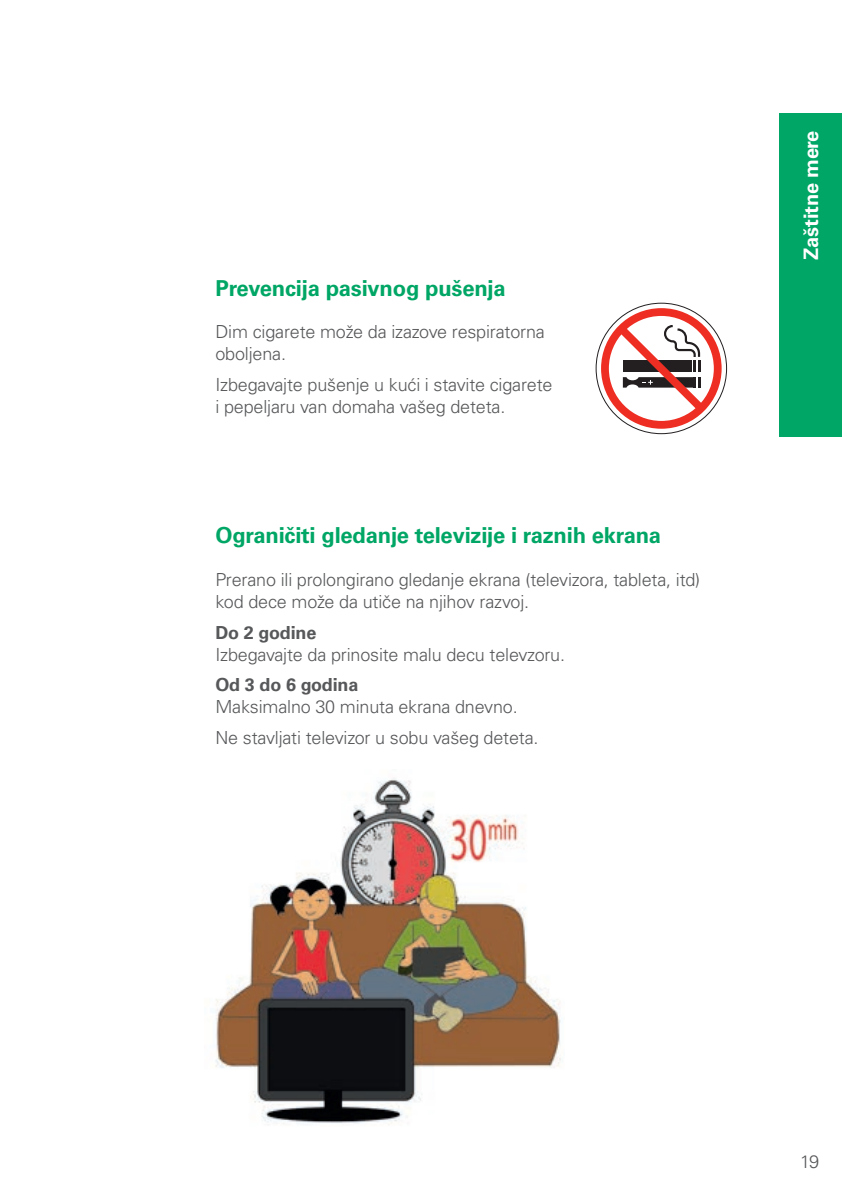
<style>
.page{position:relative;width:842px;height:1191px;background:#fff}
.page>*{position:absolute;margin:0;border:0;box-sizing:border-box;transform-origin:0 0}
.t1{font:700 22px "Univers LTCYR 65";letter-spacing:-.01em;color:#00a665}
.t2{font:700 22px "Univers LT Std";letter-spacing:-.01em;color:#00a665}
.t3{font:700 20px "Univers LTCYR 65";letter-spacing:-.01em;color:#fff}
.t4{font:300 18px/22px "Univers LTCYR 45";letter-spacing:-.01em;color:#57585a}
.t5{font:700 18px "Univers LTCYR 65";letter-spacing:-.01em;color:#57585a}
.t6{font:300 18px "Univers LT Std";color:#57585a}
</style>
<div class="page">
<div style="left:780px;top:113px;width:62px;height:324px;background:#00a665"></div>
<img style="left:215px;top:778px;width:346px;height:347px">
<div style="left:601px;top:308px;width:121px;height:121px;border:8px solid #ee2e22;border-radius:50%"></div>
<svg style="left:611px;top:318px;width:100px;height:101px"></svg>
<p class="t2" style="left:215px;top:275px;width:292px">Prevencija pasivnog pušenja</p>
<p class="t4" style="left:215px;top:320px;width:331px">Dim cigarete može da izazove respiratorna oboljena.</p>
<p class="t4" style="left:215px;top:373px;width:339px">Izbegavajte pušenje u kući i stavite cigarete i pepeljaru van domaha vašeg deteta.</p>
<p class="t1" style="left:215px;top:520px;width:447px">Ograničiti gledanje televizije i raznih ekrana</p>
<p class="t4" style="left:215px;top:568px;width:486px">Prerano ili prolongirano gledanje ekrana (televizora, tableta, itd) kod dece može da utiče na njihov razvoj.</p>
<p class="t5" style="left:215px;top:619px;width:102px">Do 2 godine</p>
<p class="t4" style="left:215px;top:642px;width:351px">Izbegavajte da prinosite malu decu televzoru.</p>
<p class="t5" style="left:215px;top:672px;width:144px">Od 3 do 6 godina</p>
<p class="t4" style="left:215px;top:691px;width:325px;line-height:30.6px">Maksimalno 30 minuta ekrana dnevno.<br>Ne stavljati televizor u sobu vašeg deteta.</p>
<p class="t3" style="left:797px;top:260px;width:131px;rotate:-90deg">Zaštitne mere</p>
<p class="t6" style="left:800px;top:1151px;width:21px">19</p>
</div>
